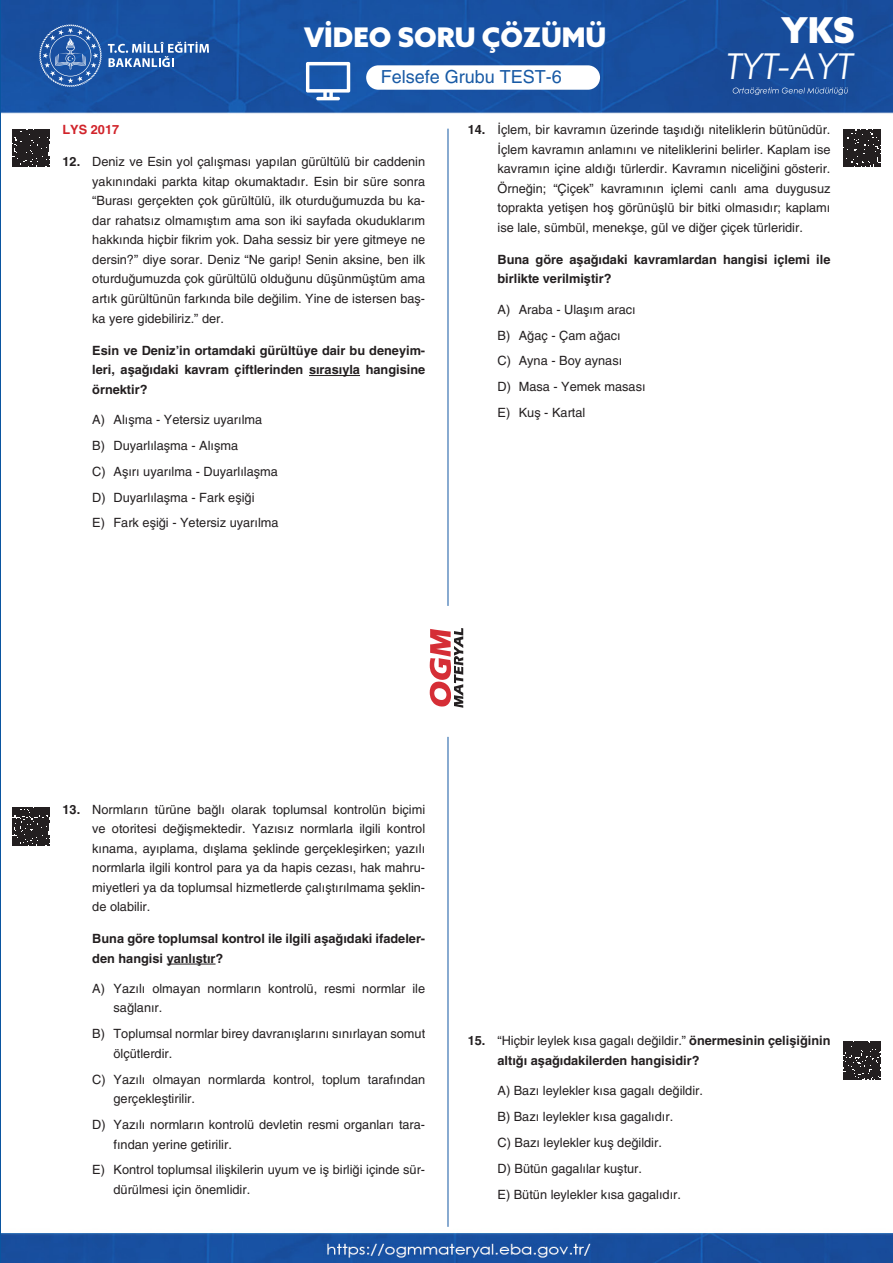
<style>
.page{position:relative;width:893px;height:1263px;background:#fff}
.page>*{position:absolute;margin:0;border:0;box-sizing:border-box;transform-origin:0 0}
.t1{font:italic 35.7px "Century Gothic";color:#fff}
.t2{font:900 35.7px "Azo Sans";color:#fff}
.t3{font:900 27px "Azo Sans";color:#fff}
.t4{font:18px "Helveticasinav";color:#185aa5}
.SORU__NORMAL{font:12.75px/19.5px "Helveticasinav";color:#231f20;text-align:justify}
.CEVAP_5_Lİ__Y{font:12.75px/19.5px "Helveticasinav";color:#231f20}
.SORU__Y{font:700 12.75px/19.5px "Helveticasinav";color:#231f20}
.SORU__Y-2{font:700 12.75px "Helveticasinav";color:#d1232a}
.s1{font-weight:700}
.s2{font-weight:400}
</style>
<div class="page">
<img style="left:2px;top:0;width:891px;height:1263px">
<hr style="left:448px;top:129px;width:1px;height:477px;background:#1358a3">
<hr style="left:448px;top:737px;width:1px;height:490px;background:#1358a3">
<svg style="left:39px;top:24px;width:63px;height:63px;background:#3a6bb0"></svg>
<svg style="left:108px;top:42px;width:101px;height:25px;background:#5781bb"></svg>
<svg style="left:430px;top:627px;width:33px;height:81px"></svg>
<svg style="left:306px;top:62px;width:44px;height:38px"></svg>
<svg style="left:733px;top:87px;width:115px;height:8px"></svg>
<div style="left:366px;top:65px;width:234px;height:25px;background:#fff;border-radius:12px"></div>
<hr style="left:309px;top:375px;width:51px;height:1px;background:#231f20">
<hr style="left:167px;top:964px;width:49px;height:1px;background:#231f20">
<svg style="left:12px;top:129px;width:38px;height:38px"></svg>
<svg style="left:12px;top:808px;width:38px;height:37px"></svg>
<svg style="left:843px;top:129px;width:38px;height:38px"></svg>
<svg style="left:843px;top:1042px;width:38px;height:37px"></svg>
<h2 class="t3" style="left:304px;top:19px;width:304px">VİDEO SORU ÇÖZÜMÜ</h2>
<h1 class="t2" style="left:781px;top:6px;width:75px">YKS</h1>
<h3 class="t4" style="left:381px;top:67px;width:183px">Felsefe Grubu TEST-6</h3>
<h1 class="t1" style="left:727px;top:41px;width:128px">TYT-AYT</h1>
<p class="SORU__Y-2" style="left:63px;top:122px;width:58px">LYS 2017</p>
<p class="SORU__NORMAL" style="left:92px;top:152px;width:334px;text-indent:-30px"><span class="s1">12.</span> Deniz ve Esin yol çalışması yapılan gürültülü bir caddenin yakınındaki parkta kitap okumaktadır. Esin bir süre sonra “Burası gerçekten çok gürültülü, ilk oturduğumuzda bu ka&shy;dar rahatsız olmamıştım ama son iki sayfada okuduklarım hakkında hiçbir fikrim yok. Daha sessiz bir yere gitmeye ne dersin?” diye sorar. Deniz “Ne garip! Senin aksine, ben ilk oturduğumuzda çok gürültülü olduğunu düşünmüştüm ama artık gürültünün farkında bile değilim. Yine de istersen baş&shy;ka yere gidebiliriz.” der.</p>
<p class="SORU__Y" style="left:92px;top:341px;width:334px;text-align:justify">Esin ve Deniz’in ortamdaki gürültüye dair bu deneyim&shy;leri, aşağıdaki kavram çiftlerinden sırasıyla hangisine örnektir?</p>
<p class="CEVAP_5_Lİ__Y" style="left:92px;top:410px;width:172px">A) Alışma - Yetersiz uyarılma</p>
<p class="CEVAP_5_Lİ__Y" style="left:92px;top:436px;width:147px">B) Duyarlılaşma - Alışma</p>
<p class="CEVAP_5_Lİ__Y" style="left:92px;top:461px;width:187px">C) Aşırı uyarılma - Duyarlılaşma</p>
<p class="CEVAP_5_Lİ__Y" style="left:92px;top:487px;width:164px">D) Duyarlılaşma - Fark eşiği</p>
<p class="CEVAP_5_Lİ__Y" style="left:92px;top:513px;width:188px">E) Fark eşiği - Yetersiz uyarılma</p>
<p class="SORU__NORMAL" style="left:497px;top:120px;width:334px;text-indent:-30px"><span class="s1">14.</span> İçlem, bir kavramın üzerinde taşıdığı niteliklerin bütünüdür.<br>İçlem kavramın anlamını ve niteliklerini belirler. Kaplam ise kavramın içine aldığı türlerdir. Kavramın niceliğini gösterir.<br>Örneğin; “Çiçek” kavramının içlemi canlı ama duygusuz toprakta yetişen hoş görünüşlü bir bitki olmasıdır; kaplamı ise lale, sümbül, menekşe, gül ve diğer çiçek türleridir.</p>
<p class="SORU__Y" style="left:497px;top:250px;width:334px">Buna göre aşağıdaki kavramlardan hangisi içlemi ile birlikte verilmiştir?</p>
<p class="CEVAP_5_Lİ__Y" style="left:497px;top:299px;width:140px">A) Araba - Ulaşım aracı</p>
<p class="CEVAP_5_Lİ__Y" style="left:497px;top:325px;width:125px">B) Ağaç - Çam ağacı</p>
<p class="CEVAP_5_Lİ__Y" style="left:497px;top:351px;width:126px">C) Ayna - Boy aynası</p>
<p class="CEVAP_5_Lİ__Y" style="left:497px;top:377px;width:150px">D) Masa - Yemek masası</p>
<p class="CEVAP_5_Lİ__Y" style="left:497px;top:403px;width:89px">E) Kuş - Kartal</p>
<p class="SORU__NORMAL" style="left:92px;top:799px;width:334px;text-indent:-30px"><span class="s1">13.</span> Normların türüne bağlı olarak toplumsal kontrolün biçimi ve otoritesi değişmektedir. Yazısız normlarla ilgili kontrol kınama, ayıplama, dışlama şeklinde gerçekleşirken; yazılı normlarla ilgili kontrol para ya da hapis cezası, hak mahru&shy;miyetleri ya da toplumsal hizmetlerde çalıştırılmama şeklin&shy;de olabilir.</p>
<p class="SORU__Y" style="left:92px;top:929px;width:334px">Buna göre toplumsal kontrol ile ilgili aşağıdaki ifadeler&shy;den hangisi yanlıştır?</p>
<p class="CEVAP_5_Lİ__Y" style="left:114px;top:979px;width:313px;text-indent:-21px">A) Yazılı olmayan normların kontrolü, resmi normlar ile sağlanır.</p>
<p class="CEVAP_5_Lİ__Y" style="left:114px;top:1024px;width:313px;text-indent:-21px">B) Toplumsal normlar birey davranışlarını sınırlayan somut ölçütlerdir.</p>
<p class="CEVAP_5_Lİ__Y" style="left:114px;top:1069px;width:313px;text-indent:-21px">C) Yazılı olmayan normlarda kontrol, toplum tarafından gerçekleştirilir.</p>
<p class="CEVAP_5_Lİ__Y" style="left:114px;top:1115px;width:313px;text-indent:-21px">D) Yazılı normların kontrolü devletin resmi organları tara&shy;fından yerine getirilir.</p>
<p class="CEVAP_5_Lİ__Y" style="left:114px;top:1160px;width:313px;text-indent:-21px">E) Kontrol toplumsal ilişkilerin uyum ve iş birliği içinde sür&shy;dürülmesi için önemlidir.</p>
<p class="SORU__Y" style="left:497px;top:1031px;width:334px;text-indent:-30px">15. <span class="s2">“Hiçbir leylek kısa gagalı değildir.”</span> önermesinin çelişiğinin altığı aşağıdakilerden hangisidir?</p>
<p class="CEVAP_5_Lİ__Y" style="left:497px;top:1081px;width:207px">A) Bazı leylekler kısa gagalı değildir.</p>
<p class="CEVAP_5_Lİ__Y" style="left:497px;top:1107px;width:177px">B) Bazı leylekler kısa gagalıdır.</p>
<p class="CEVAP_5_Lİ__Y" style="left:497px;top:1132px;width:166px">C) Bazı leylekler kuş değildir.</p>
<p class="CEVAP_5_Lİ__Y" style="left:497px;top:1158px;width:146px">D) Bütün gagalılar kuştur.</p>
<p class="CEVAP_5_Lİ__Y" style="left:497px;top:1184px;width:185px">E) Bütün leylekler kısa gagalıdır.</p>
</div>
